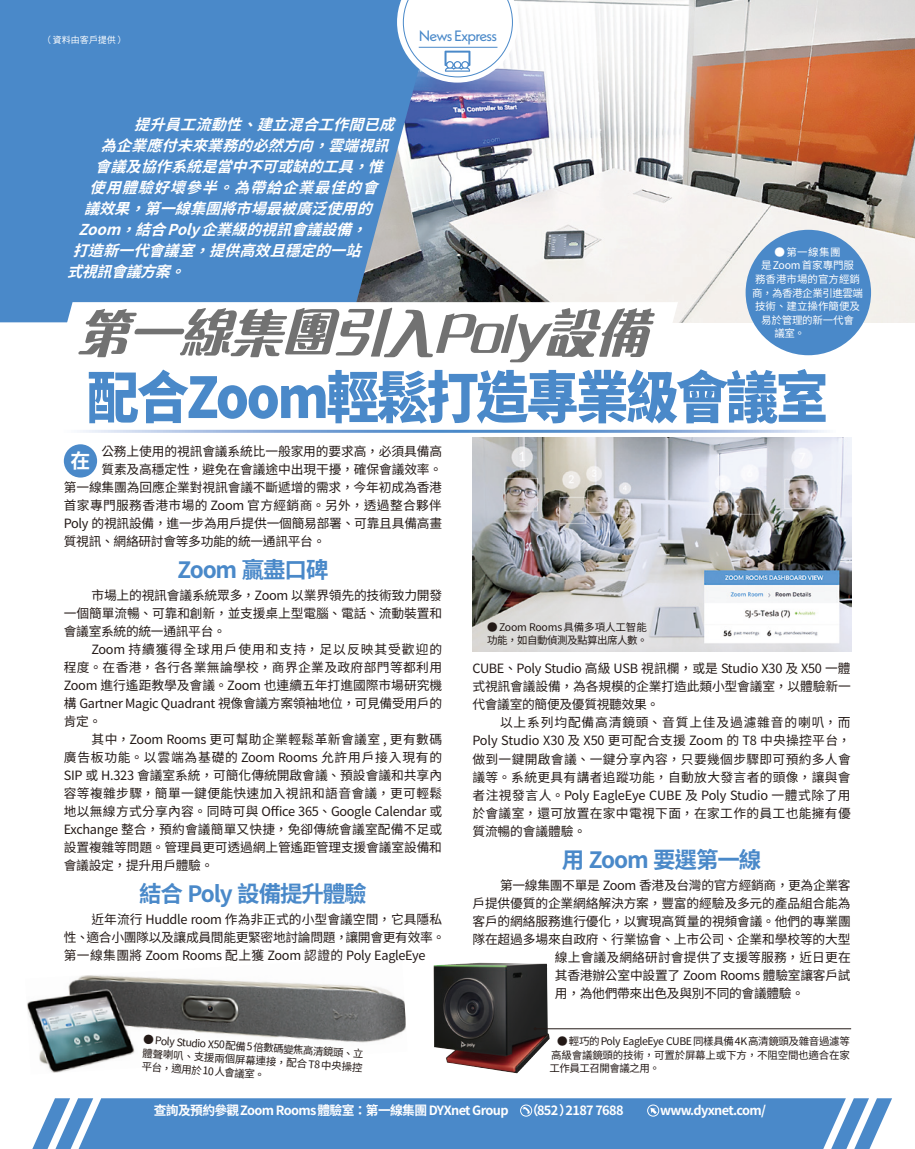
<style>
.page{position:relative;width:915px;height:1149px;background:#fff}
.page>*{position:absolute;margin:0;border:0;box-sizing:border-box;transform-origin:0 0}
._2020_Text_b{font:900 56.25px "Noto Sans CJ Kjp";letter-spacing:-.05em;color:#4a89c9;scale:.93 1}
._2020_Text_b-2{font:italic 53.85px "M Ngai Bold HKSCS";color:#727272}
.小題{font:700 22.5px "Noto Sans CJ Kjp";letter-spacing:-.05em;color:#4a89c9}
._2020_Text_w{font:700 19.8px "Noto Sans CJ Kjp";color:#fff}
._2020_Text_w-2{font:italic 700 15px "Noto Sans CJ Kjp";color:#fff}
.說明{font:15px "Neue Kabel";letter-spacing:-.055em;color:#4a89c9}
.內文{font:12.75px/18px "Noto Sans CJ Kjp";letter-spacing:-.01em;color:#231916;text-align:justify}
._2020_Text_b-3{font:700 12.75px "Noto Sans CJ Kjp";letter-spacing:-.05em;color:#fff}
.內文-2{font:12.75px "Noto Sans CJ Kjp";letter-spacing:.025em;color:#231916}
.內文-3{font:12.75px "Noto Sans CJ Kjp";letter-spacing:.01em;color:#231916}
.t1{font:10.5px/13.5px "Noto Sans CJ Kjp";letter-spacing:-.02em;color:#231916;text-align:justify}
.t2{font:10.5px "Noto Sans CJ Kjp";letter-spacing:-.005em;color:#fff}
.t3{font:10.5px "Noto Sans CJ Kjp";letter-spacing:-.045em;color:#fff}
.t4{font:9px "DF Hei HK W5";color:#fff}
</style>
<div class="page">
<img style="left:27px;top:975px;width:379px;height:98px">
<img style="left:437px;top:0;width:477px;height:322px">
<svg style="left:0;top:0;width:437px;height:322px;background:#508ac5"></svg>
<div style="left:64px;top:444px;width:33px;height:33px;background:#4a89c9;border-radius:50%"></div>
<img style="left:472px;top:437px;width:378px;height:214px">
<svg style="left:57px;top:302px;width:620px;height:21px"></svg>
<div style="left:745px;top:230px;width:125px;height:125px;background:#4a89c9;border-radius:50%"></div>
<svg style="left:33px;top:1098px;width:859px;height:50px;background:#5691cc"></svg>
<img style="left:433px;top:962px;width:107px;height:110px">
<hr style="left:535px;top:1028px;width:315px;height:1px;background:#231916">
<svg style="left:397px;top:0;width:120px;height:83px"></svg>
<p class="t4" style="left:44px;top:35px;width:83px">（資料由客戶提供）</p>
<p class="說明" style="left:418px;top:26px;width:80px">News Express</p>
<p class="_2020_Text_w-2" style="left:134px;top:116px;width:273px">提升員工流動性、建立混合工作間已成</p>
<p class="_2020_Text_w-2" style="left:101px;top:137px;width:300px">為企業應付未來業務的必然方向，雲端視訊</p>
<p class="_2020_Text_w-2" style="left:95px;top:158px;width:300px">會議及協作系統是當中不可或缺的工具，惟</p>
<p class="_2020_Text_w-2" style="left:90px;top:179px;width:300px">使用體驗好壞參半。為帶給企業最佳的會</p>
<p class="_2020_Text_w-2" style="left:84px;top:200px;width:300px">議效果，第一線集團將市場最被廣泛使用的</p>
<p class="_2020_Text_w-2" style="left:78px;top:221px;width:300px">Zoom，結合 Poly 企業級的視訊會議設備，</p>
<p class="_2020_Text_w-2" style="left:73px;top:242px;width:300px">打造新一代會議室，提供高效且穩定的一站</p>
<p class="_2020_Text_w-2" style="left:67px;top:263px;width:130px">式視訊會議方案。</p>
<p class="_2020_Text_b-2" style="left:75px;top:297px;width:593px">第一線集團引入Poly設備</p>
<p class="t2" style="left:774px;top:246px;width:67px">●第一線集團</p>
<p class="t2" style="left:760px;top:260px;width:95px">是 Zoom 首家專門服</p>
<p class="t2" style="left:754px;top:273px;width:106px">務香港市場的官方經銷</p>
<p class="t3" style="left:751px;top:287px;width:112px">商，為香港企業引進雲端</p>
<p class="t2" style="left:754px;top:300px;width:106px">技術、建立操作簡便及</p>
<p class="t2" style="left:760px;top:314px;width:94px">易於管理的新一代會</p>
<p class="t2" style="left:774px;top:327px;width:32px">議室。</p>
<p class="_2020_Text_b" style="left:87px;top:365px;width:798px">配合Zoom輕鬆打造專業級會議室</p>
<p class="內文" style="left:101px;top:442px;width:342px">公務上使用的視訊會議系統比一般家用的要求高，必須具備高</p>
<p class="內文" style="left:101px;top:460px;width:342px">質素及高穩定性，避免在會議途中出現干擾，確保會議效率。</p>
<p class="內文" style="left:64px;top:478px;width:379px">第一線集團為回應企業對視訊會議不斷遞增的需求，今年初成為香港</p>
<p class="內文-2" style="left:64px;top:497px;width:379px">首家專門服務香港市場的 Zoom 官方經銷商。另外，透過整合夥伴</p>
<p class="內文" style="left:64px;top:514px;width:379px">Poly 的視訊設備，進一步為用戶提供一個簡易部署、可靠且具備高畫</p>
<p class="內文" style="left:64px;top:532px;width:263px">質視訊、網絡研討會等多功能的統一通訊平台。</p>
<p class="小題" style="left:177px;top:557px;width:152px">Zoom 贏盡口碑</p>
<p class="內文" style="left:64px;top:586px;width:380px;text-indent:28px">市場上的視訊會議系統眾多，Zoom 以業界領先的技術致力開發一個簡單流暢、可靠和創新，並支援桌上型電腦、電話、流動裝置和會議室系統的統一通訊平台。</p>
<p class="內文" style="left:64px;top:640px;width:380px;text-indent:28px">Zoom 持續獲得全球用戶使用和支持，足以反映其受歡迎的程度。在香港，各行各業無論學校，商界企業及政府部門等都利用Zoom 進行遙距教學及會議。Zoom 也連續五年打進國際市場研究機構 Gartner Magic Quadrant 視像會議方案領袖地位，可見備受用戶的肯定。</p>
<p class="內文" style="left:64px;top:730px;width:380px;text-indent:28px">其中，Zoom Rooms 更可幫助企業輕鬆革新會議室 , 更有數碼廣告板功能。以雲端為基礎的 Zoom Rooms 允許用戶接入現有的SIP 或 H.323 會議室系統，可簡化傳統開啟會議、預設會議和共享內容等複雜步驟，簡單一鍵便能快速加入視訊和語音會議，更可輕鬆地以無線方式分享內容。同時可與 Office 365、Google Calendar 或Exchange 整合，預約會議簡單又快捷，免卻傳統會議室配備不足或設置複雜等問題。管理員更可透過網上管遙距管理支援會議室設備和會議設定，提升用戶體驗。</p>
<p class="小題" style="left:139px;top:881px;width:229px">結合 Poly 設備提升體驗</p>
<p class="內文" style="left:64px;top:910px;width:383px;text-align:left;text-indent:28px">近年流行 Huddle room 作為非正式的小型會議空間，它具隱私性、適合小團隊以及讓成員間能更緊密地討論問題，讓開會更有效率。第一線集團將 Zoom Rooms 配上獲 Zoom 認證的 Poly EagleEye</p>
<p class="_2020_Text_w" style="left:70px;top:450px;width:21px">在</p>
<p class="t1" style="left:487px;top:620px;width:162px">●Zoom Rooms具備多項人工智能功能，如自動偵測及點算出席人數。</p>
<p class="內文" style="left:472px;top:659px;width:380px">CUBE、Poly Studio 高級 USB 視訊欄，或是 Studio X30 及 X50 一體式視訊會議設備，為各規模的企業打造此類小型會議室，以體驗新一代會議室的簡便及優質視聽效果。</p>
<p class="內文" style="left:472px;top:713px;width:380px;text-indent:28px">以上系列均配備高清鏡頭、音質上佳及過濾雜音的喇叭，而Poly Studio X30 及 X50 更可配合支援 Zoom 的 T8 中央操控平台，做到一鍵開啟會議、一鍵分享內容，只要幾個步驟即可預約多人會議等。系統更具有講者追蹤功能，自動放大發言者的頭像，讓與會者注視發言人。Poly EagleEye CUBE 及 Poly Studio 一體式除了用於會議室，還可放置在家中電視下面，在家工作的員工也能擁有優質流暢的會議體驗。</p>
<p class="小題" style="left:561px;top:847px;width:201px">用 Zoom 要選第一線</p>
<p class="內文" style="left:500px;top:875px;width:352px">第一線集團不單是 Zoom 香港及台灣的官方經銷商，更為企業客</p>
<p class="內文" style="left:472px;top:893px;width:379px">戶提供優質的企業網絡解決方案，豐富的經驗及多元的產品組合能為</p>
<p class="內文" style="left:472px;top:911px;width:380px">客戶的網絡服務進行優化，以實現高質量的視頻會議。他們的專業團</p>
<p class="內文" style="left:472px;top:929px;width:379px">隊在超過多場來自政府、行業協會、上市公司、企業和學校等的大型</p>
<p class="內文-3" style="left:554px;top:949px;width:297px">線上會議及網絡研討會提供了支援等服務，近日更在</p>
<p class="內文" style="left:554px;top:965px;width:297px">其香港辦公室中設置了 Zoom Rooms 體驗室讓客戶試</p>
<p class="內文" style="left:554px;top:983px;width:250px">用，為他們帶來出色及與別不同的會議體驗。</p>
<p class="t1" style="left:144px;top:1032px;width:222px;rotate:4deg">● Poly Studio X50配備5倍數碼變焦高清鏡頭、立體聲喇叭、支援兩個屏幕連接，配合T8中央操控平台，適用於10人會議室。</p>
<p class="t1" style="left:549px;top:1034px;width:302px;text-indent:8px">● 輕巧的Poly EagleEye CUBE同樣具備4K高清鏡頭及雜音過濾等高級會議鏡頭的技術，可置於屏幕上或下方，不阻空間也適合在家工作員工召開會議之用。</p>
<p class="_2020_Text_b-3" style="left:154px;top:1102px;width:613px">查詢及預約參觀Zoom Rooms體驗室：第一線集團 DYXnet Group　（852）2187 7688　　 www.dyxnet.com/</p>
</div>
